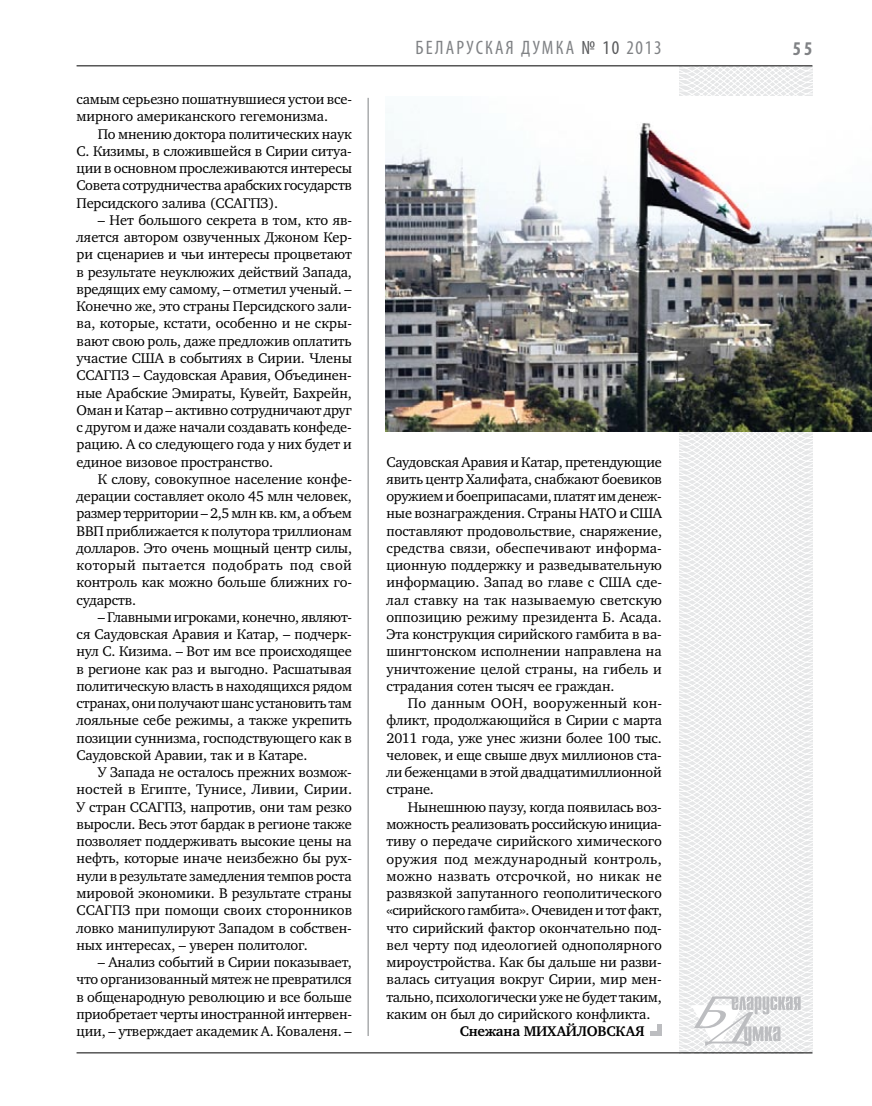
<style>
.page{position:relative;width:872px;height:1106px;background:#fff}
.page>*{position:absolute;margin:0;border:0;box-sizing:border-box;transform-origin:0 0}
.t1{font:condensed 19.5px "Myriad Pro";letter-spacing:.09em;color:#808285}
.t2{font:condensed 19.5px "Myriad Pro";letter-spacing:.11em;color:#808285}
.t3{font:700 condensed 19.5px "Myriad Pro";color:#808285}
.t4{font:14.4px/17.2px "Charter C";letter-spacing:-.01em;color:#000;text-align:justify}
.t5{font:700 14.4px "Charter C";letter-spacing:-.01em;color:#000}
.s1{color:#58595b}
</style>
<div class="page">
<hr style="left:368px;top:98px;width:1px;height:938px;background:#808285">
<svg style="left:621px;top:65px;width:192px;height:989px"></svg>
<svg style="left:691px;top:996px;width:109px;height:53px"></svg>
<hr style="left:77px;top:65px;width:735px;height:1px;background:#000">
<hr style="left:77px;top:1052px;width:735px;height:1px;background:#000">
<img style="left:386px;top:97px;width:486px;height:335px">
<hr style="left:657px;top:1024px;width:4px;height:12px;background:#bcbdc0">
<div style="left:650px;top:1031px;width:11px;height:5px;background:#bcbdc0"></div>
<p class="t4" style="left:77px;top:91px;width:277px">самым серьезно пошатнувшиеся устои все&shy;мирного американского гегемонизма.</p>
<p class="t4" style="left:77px;top:125px;width:277px;text-indent:21px">По мнению доктора политических наук С. Кизимы, в сложившейся в Сирии ситуа&shy;ции в основном прослеживаются интересы Совета сотрудничества арабских государств Персидского залива (ССАГПЗ).</p>
<p class="t4" style="left:77px;top:211px;width:277px;text-indent:21px">– Нет большого секрета в том, кто яв&shy;ляется автором озвученных Джоном Кер&shy;ри сценариев и чьи интересы процветают в результате неуклюжих действий Запада, вредящих ему самому, – отметил ученый. – Конечно же, это страны Персидского зали&shy;ва, которые, кстати, особенно и не скры&shy;вают свою роль, даже предложив оплатить участие США в событиях в Сирии. Члены ССАГПЗ – Саудовская Аравия, Объединен&shy;ные Арабские Эмираты, Кувейт, Бахрейн, Оман и Катар – активно сотрудничают друг с другом и даже начали создавать конфеде&shy;рацию. А со следующего года у них будет и единое визовое пространство.</p>
<p class="t4" style="left:77px;top:470px;width:277px;text-indent:21px">К слову, совокупное население конфе&shy;дерации составляет около 45 млн человек, размер территории – 2,5 млн кв. км, а объем ВВП приближается к полутора триллионам долларов. Это очень мощный центр силы, который пытается подобрать под свой контроль как можно больше ближних го&shy;сударств.</p>
<p class="t4" style="left:77px;top:608px;width:277px;text-indent:21px">– Главными игроками, конечно, являют&shy;ся Саудовская Аравия и Катар, – подчерк&shy;нул С. Кизима. – Вот им все происходящее в регионе как раз и выгодно. Расшатывая политическую власть в находящихся рядом странах, они получают шанс установить там лояльные себе режимы, а также укрепить позиции суннизма, господствующего как в Саудовской Аравии, так и в Катаре.</p>
<p class="t4" style="left:77px;top:764px;width:277px;text-indent:21px">У Запада не осталось прежних возмож&shy;ностей в Египте, Тунисе, Ливии, Сирии.<br>У стран ССАГПЗ, напротив, они там резко выросли. Весь этот бардак в регионе также позволяет поддерживать высокие цены на нефть, которые иначе неизбежно бы рух&shy;нули в результате замедления темпов роста мировой экономики. В результате страны ССАГПЗ при помощи своих сторонников ловко манипулируют Западом в собствен&shy;ных интересах, – уверен политолог.</p>
<p class="t4" style="left:77px;top:953px;width:277px;text-indent:21px">– Анализ событий в Сирии показывает, что организованный мятеж не превратился в общенародную революцию и все больше приобретает черты иностранной интервен&shy;ции, – утверждает академик А. Коваленя. –</p>
<h1 class="t2" style="left:415px;top:36px;width:80px">БЕЛАРУСКАЯ</h1>
<h1 class="t1" style="left:521px;top:36px;width:142px">ДУМКА <span class="s1">№ 10</span> 2013</h1>
<h1 class="t3" style="left:793px;top:37px;width:21px">55</h1>
<p class="t4" style="left:386px;top:453px;width:277px">Саудовская Аравия и Катар, претендующие явить центр Халифата, снабжают боевиков оружием и боеприпасами, платят им денеж&shy;ные вознаграждения. Страны НАТО и США поставляют продовольствие, снаряжение, средства связи, обеспечивают информа&shy;ционную поддержку и разведывательную информацию. Запад во главе с США сде&shy;лал ставку на так называемую светскую оппозицию режиму президента Б. Асада.<br>Эта конструкция сирийского гамбита в ва&shy;шингтонском исполнении направлена на уничтожение целой страны, на гибель и страдания сотен тысяч ее граждан.</p>
<p class="t4" style="left:386px;top:695px;width:277px;text-indent:21px">По данным ООН, вооруженный кон&shy;фликт, продолжающийся в Сирии с марта 2011 года, уже унес жизни более 100 тыс. человек, и еще свыше двух миллионов ста&shy;ли беженцами в этой двадцатимиллионной стране.</p>
<p class="t4" style="left:386px;top:798px;width:277px;text-indent:21px">Нынешнюю паузу, когда появилась воз&shy;можность реализовать российскую инициа&shy;тиву о передаче сирийского химического оружия под международный контроль, можно назвать отсрочкой, но никак не развязкой запутанного геополитического «сирийского гамбита». Очевиден и тот факт, что сирийский фактор окончательно под&shy;вел черту под идеологией однополярного мироустройства. Как бы дальше ни разви&shy;валась ситуация вокруг Сирии, мир мен&shy;тально, психологически уже не будет таким, каким он был до сирийского конфликта.</p>
<p class="t5" style="left:460px;top:1023px;width:186px">Снежана МИХАЙЛОВСКАЯ</p>
</div>
